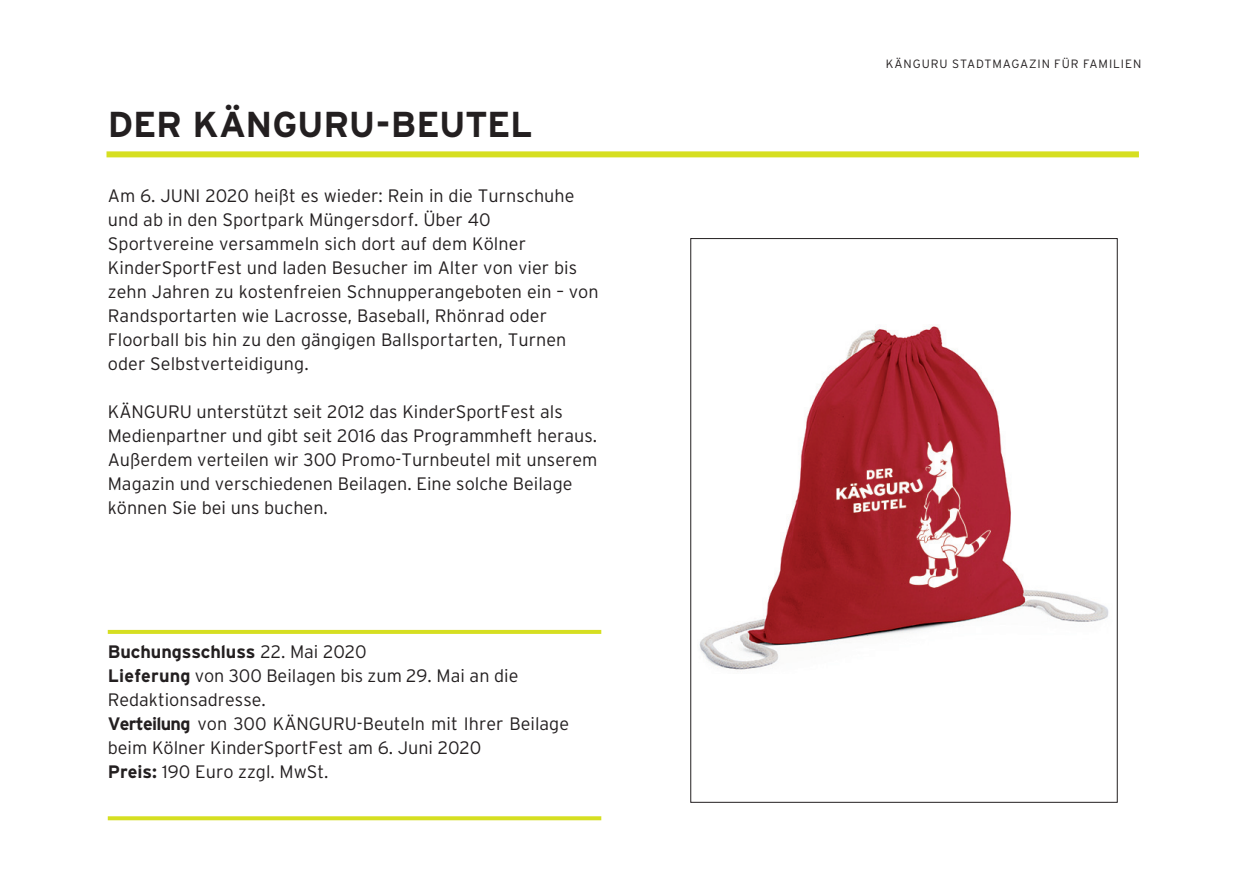
<style>
.page{position:relative;width:1248px;height:896px;background:#fff}
.page>*{position:absolute;margin:0;border:0;box-sizing:border-box;transform-origin:0 0}
.t1{font:700 36px "Interstate";letter-spacing:-.01em;color:#231f20}
.t2{font:300 18px/24px "Interstate";color:#231f20}
.t3{font:300 12px "Interstate";letter-spacing:.075em;color:#231f20}
.s1{font-weight:700}
.s2{font-weight:400;font-size:16px}
</style>
<div class="page">
<svg style="left:108px;top:630px;width:493px;height:4px;background:#d6df25"></svg>
<svg style="left:108px;top:816px;width:493px;height:4px;background:#d8e130"></svg>
<div style="left:106px;top:151px;width:1032px;height:6px;background:#d6df21"></div>
<img style="left:699px;top:326px;width:410px;height:344px">
<h1 class="t1" style="left:108px;top:104px;width:426px">DER KÄNGURU-BEUTEL</h1>
<p class="t2" style="left:108px;top:183px;width:492px">Am 6. JUNI 2020 heißt es wieder: Rein in die Turnschuhe und ab in den Sportpark Müngersdorf. Über 40<br>Sportvereine versammeln sich dort auf dem Kölner KinderSportFest und laden Besucher im Alter von vier bis zehn Jahren zu kostenfreien Schnupperangeboten ein – von Randsportarten wie Lacrosse, Baseball, Rhönrad oder Floorball bis hin zu den gängigen Ballsportarten, Turnen oder Selbstverteidigung.</p>
<p class="t2" style="left:108px;top:399px;width:491px">KÄNGURU unterstützt seit 2012 das KinderSportFest als Medienpartner und gibt seit 2016 das Programmheft heraus.<br>Außerdem verteilen wir 300 Promo-Turnbeutel mit unserem Magazin und verschiedenen Beilagen. Eine solche Beilage können Sie bei uns buchen.</p>
<p class="t2" style="left:108px;top:639px;width:463px"><span class="s1">Buchungsschluss</span> 22. Mai 2020<br><span class="s1">Lieferung</span> von 300 Beilagen bis zum 29. Mai an die Redaktionsadresse.<br><span class="s1">Verteilung</span> von 300 KÄNGURU-Beuteln mit Ihrer Beilage beim Kölner KinderSportFest am 6. Juni 2020<br><span class="s1">Preis:</span> 190 Euro zzgl. MwSt.</p>
<p class="t3" style="left:885px;top:57px;width:292px">KÄNGURU STADTMAGAZIN FÜR FAMILIEN <span class="s2">29</span></p>
</div>
